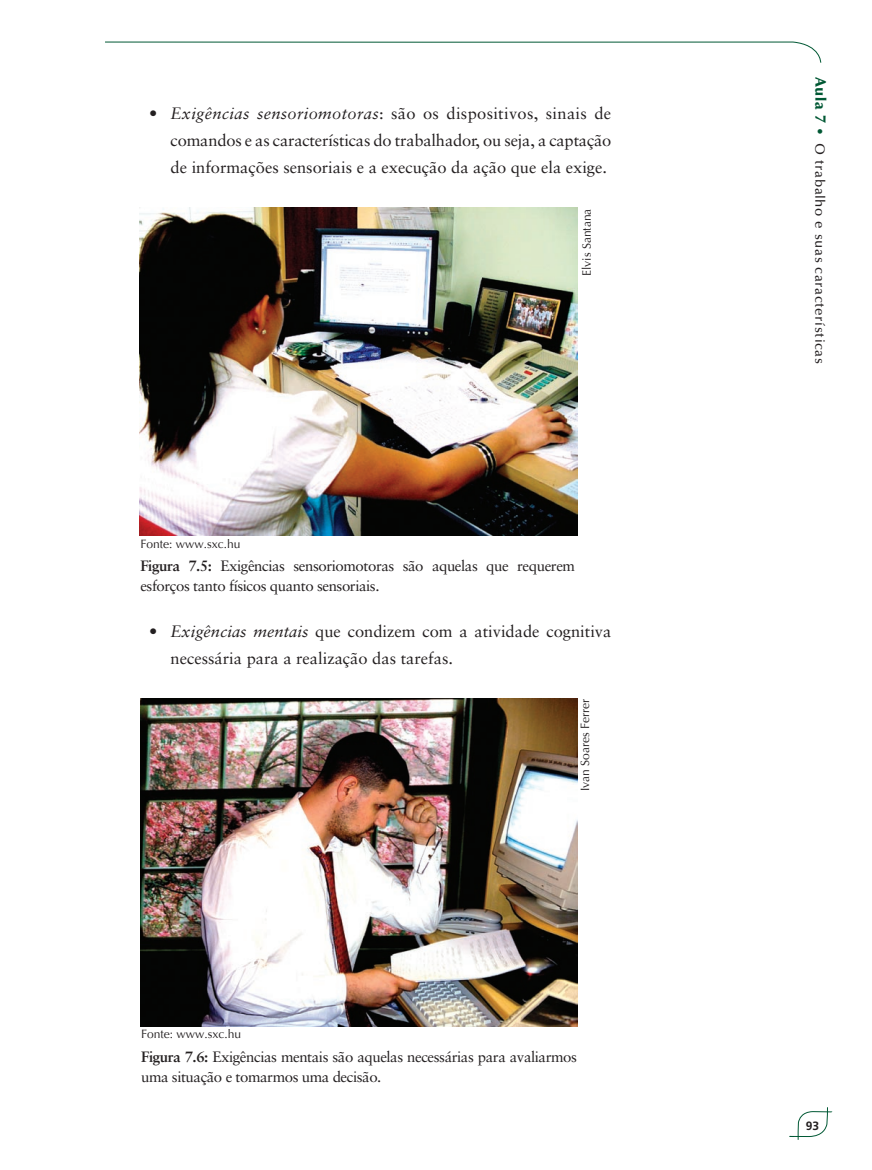
<style>
.page{position:relative;width:872px;height:1170px;background:#fff}
.page>*{position:absolute;margin:0;border:0;box-sizing:border-box;transform-origin:0 0}
.t1{font:16.5px/27px "Sabon";color:#231f20;text-align:justify}
.t2{font:15px/19.5px "Sabon";letter-spacing:-.03em;color:#231f20}
.t3{font:500 13.5px "Optima";letter-spacing:.05em;color:#231f20}
.t4{font:12px "Optima";color:#231f20}
.t5{font:700 12px "Frutiger";color:#231f20}
.s1{font-style:italic}
.s2{font-weight:700}
.s3{font-weight:900;font-size:15px;color:#005834}
.s4{color:#005834}
</style>
<div class="page">
<svg style="left:105px;top:41px;width:716px;height:22px"></svg>
<svg style="left:789px;top:1107px;width:43px;height:33px"></svg>
<img style="left:140px;top:208px;width:437px;height:328px">
<img style="left:141px;top:699px;width:436px;height:327px">
<p class="t1" style="left:171px;top:100px;width:442px;text-indent:-21px">• <span class="s1">Exigências sensoriomotoras</span>: são os dispositivos, sinais de comandos e as características do trabalhador, ou seja, a captação de informações sensoriais e a execução da ação que ela exige.</p>
<p class="t4" style="left:579px;top:276px;width:69px;rotate:-90deg">Elvis Santana</p>
<p class="t4" style="left:140px;top:536px;width:102px">Fonte: www.sxc.hu</p>
<p class="t2" style="left:140px;top:556px;width:436px"><span class="s2">Figura 7.5:</span> Exigências sensoriomotoras são aquelas que requerem esforços tanto físicos quanto sensoriais.</p>
<p class="t1" style="left:171px;top:617px;width:442px;text-indent:-21px">• <span class="s1">Exigências mentais</span> que condizem com a atividade cognitiva necessária para a realização das tarefas.</p>
<p class="t4" style="left:577px;top:791px;width:94px;rotate:-90deg">Ivan Soares Ferrer</p>
<p class="t4" style="left:141px;top:1026px;width:102px">Fonte: www.sxc.hu</p>
<p class="t2" style="left:141px;top:1046px;width:437px"><span class="s2">Figura 7.6:</span> Exigências mentais são aquelas necessárias para avaliarmos uma situação e tomarmos uma decisão.</p>
<p class="t3" style="left:827px;top:77px;width:288px;rotate:90deg"><span class="s3">Aula 7</span> <span class="s4">•</span> O trabalho e suas características</p>
<p class="t5" style="left:806px;top:1118px;width:15px">93</p>
</div>
